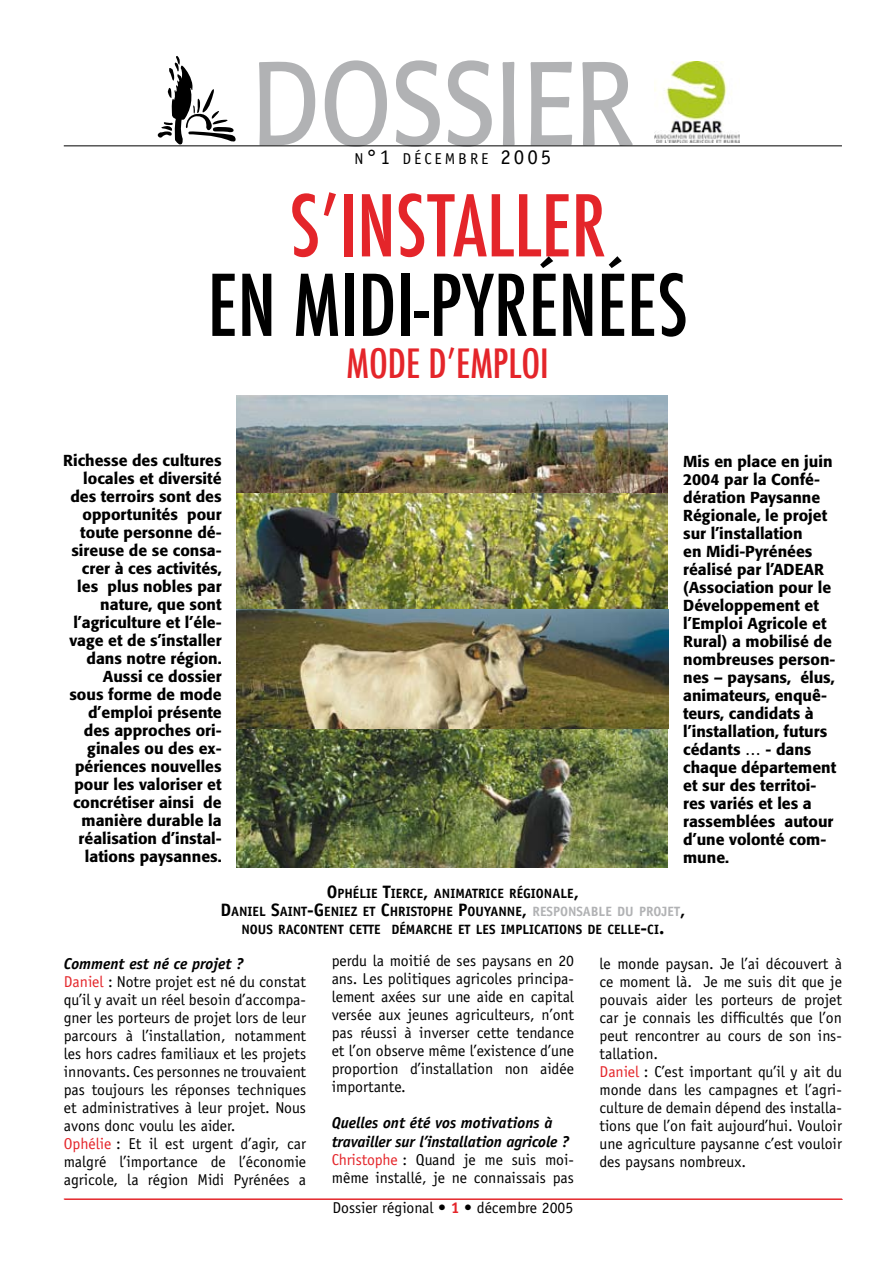
<style>
.page{position:relative;width:893px;height:1263px;background:#fff}
.page>*{position:absolute;margin:0;border:0;box-sizing:border-box;transform-origin:0 0}
.t1{font:117.45px "Formata";color:#b1b2b4;scale:.82 1}
.t2{font:500 condensed 82.5px "Futura";color:#000}
.t3{font:500 condensed 82.5px "Futura";color:#e4252a}
.t4{font:500 condensed 39.3px "Futura";color:#e4252a}
.t5{font:15.75px/18px "Officina Sans";color:#000}
.t6{font:500 15.75px/18px "Formata";color:#000;text-align:right}
.t7{font:italic 700 15.75px/18px "Officina Sans";letter-spacing:-.01em;color:#000}
.t8{font:15.75px "Officina Sans";letter-spacing:.185em;color:#000}
.t9{font:700 13.5px/18px "Officina Sans";color:#000;text-align:center}
.s1{font-size:21px}
.s2{font-size:18px}
.s3{color:#b1b2b4}
.s4{font-weight:700;font-style:italic}
.s5{color:#e4252a}
.s6{font-weight:400;font-style:normal;color:#e4252a}
.s7{font-weight:400;font-style:normal}
.s8{font-weight:700;color:#e4252a}
</style>
<div class="page">
<hr style="left:64px;top:1199px;width:779px;height:1px;background:#e4252a">
<img style="left:236px;top:492px;width:432px;height:117px">
<img style="left:236px;top:729px;width:432px;height:138px">
<img style="left:236px;top:395px;width:432px;height:97px">
<img style="left:236px;top:609px;width:432px;height:120px">
<svg style="left:157px;top:56px;width:79px;height:89px"></svg>
<hr style="left:64px;top:145px;width:778px;height:1px;background:#000">
<img style="left:654px;top:61px;width:85px;height:81px">
<h1 class="t1" style="left:252px;top:32px;width:466px">DOSSIER</h1>
<p class="t8" style="left:354px;top:149px;width:198px">n<span class="s1">°1</span> décembre <span class="s1">2005</span></p>
<h2 class="t3" style="left:289px;top:173px;width:318px">S’INSTALLER</h2>
<h2 class="t2" style="left:208px;top:253px;width:482px">EN MIDI-PYRÉNÉES</h2>
<h3 class="t4" style="left:347px;top:338px;width:204px">MODE D’EMPLOI</h3>
<p class="t6" style="left:63px;top:451px;width:160px">Richesse des cultures locales et diversité des terroirs sont des opportunités pour toute personne dé&shy;sireuse de se consa&shy;crer à ces activités, les plus nobles par nature, que sont l’agriculture et l’éle&shy;vage et de s’installer dans notre région.<br>Aussi ce dossier<br>sous forme de mode d’emploi présente des approches ori&shy;ginales ou des ex&shy;périences nouvelles pour les valoriser et concrétiser ainsi de manière durable la réalisation d’instal&shy;lations paysannes.</p>
<p class="t6" style="left:683px;top:452px;width:155px;text-align:left">Mis en place en juin<br>2004 par la Confé&shy;dération Paysanne<br>Régionale, le projet sur l’installation<br>en Midi-Pyrénées réalisé par l’ADEAR (Association pour le<br>Développement et l’Emploi Agricole et<br>Rural) a mobilisé de nombreuses person&shy;nes – paysans, élus, animateurs, enquê&shy;teurs, candidats à l’installation, futurs cédants … - dans chaque département et sur des territoi&shy;res variés et les a rassemblées autour d’une volonté com&shy;mune.</p>
<p class="t9" style="left:220px;top:885px;width:466px"><span class="s2">O</span>PHÉLIE <span class="s2">T</span>IERCE<span class="s2">,</span> ANIMATRICE RÉGIONALE<span class="s2">,<br>D</span>ANIEL <span class="s2">S</span>AINT<span class="s2">-G</span>ENIEZ ET <span class="s2">C</span>HRISTOPHE <span class="s2">P</span>OUYANNE<span class="s2">,</span> <span class="s3">RESPONSABLE DU PROJET</span><span class="s2">,<br></span>NOUS RACONTENT CETTE DÉMARCHE ET LES IMPLICATIONS DE CELLE<span class="s2">-</span>CI<span class="s2">.</span></p>
<p class="t5" style="left:64px;top:955px;width:244px"><span class="s4">Comment est né ce projet ?<br></span><span class="s5">Daniel</span> : Notre projet est né du constat qu’il y avait un réel besoin d’accompa&shy;gner les porteurs de projet lors de leur parcours à l’installation, notamment les hors cadres familiaux et les projets innovants. Ces personnes ne trouvaient pas toujours les réponses techniques et administratives à leur projet. Nous avons donc voulu les aider.<br><span class="s5">Ophélie</span> : Et il est urgent d’agir, car malgré l’importance de l’économie agricole, la région Midi Pyrénées a</p>
<p class="t5" style="left:332px;top:952px;width:244px;text-align:justify">perdu la moitié de ses paysans en 20 ans. Les politiques agricoles principa&shy;lement axées sur une aide en capital versée aux jeunes agriculteurs, n’ont pas réussi à inverser cette tendance et l’on observe même l’existence d’une proportion d’installation non aidée importante.</p>
<p class="t7" style="left:332px;top:1114px;width:244px">Quelles ont été vos motivations à travailler sur l’installation agricole ?<br><span class="s6">Christophe</span> <span class="s7">: Quand je me suis moi&shy;même installé, je ne connaissais pas</span></p>
<p class="t5" style="left:332px;top:1198px;width:242px">Dossier régional • <span class="s8">1</span> • décembre 2005</p>
<p class="t5" style="left:600px;top:954px;width:244px">le monde paysan. Je l’ai découvert à ce moment là. Je me suis dit que je pouvais aider les porteurs de projet car je connais les difficultés que l’on peut rencontrer au cours de son ins&shy;tallation.<br><span class="s5">Daniel</span> : C’est important qu’il y ait du monde dans les campagnes et l’agri&shy;culture de demain dépend des installa&shy;tions que l’on fait aujourd’hui. Vouloir une agriculture paysanne c’est vouloir des paysans nombreux.</p>
</div>
